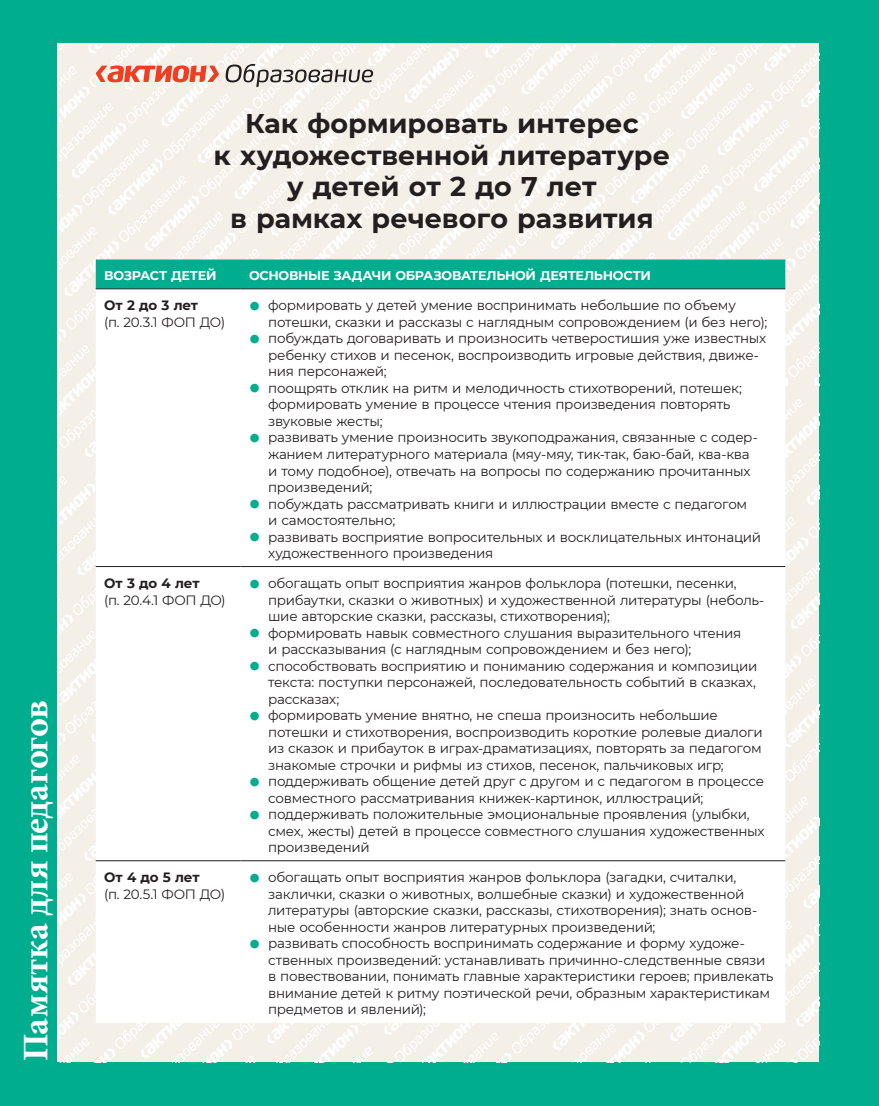
<style>
.page{position:relative;width:879px;height:1106px;background:#fff}
.page>*{position:absolute;margin:0;border:0;box-sizing:border-box;transform-origin:0 0}
._13PAMAYTKA-type{font:700 36px "Minion Pro";letter-spacing:-.01em;color:#fff}
._13PAMYATKA-header{font:700 27px/31.5px "Montserrat";letter-spacing:-.005em;color:#231f20;text-align:center}
._12TABL-txt{font:13.5px/16.5px "Montserrat";letter-spacing:-.02em;color:#231f20}
._12TABL-txt-2{font:700 13.5px "Montserrat";letter-spacing:-.015em;color:#231f20}
._12TABL-hroom{font:700 12.75px "Montserrat";letter-spacing:-.025em;color:#fff}
.s1{color:#00ad8e}
</style>
<div class="page">
<div style="left:0;top:0;width:850px;height:1106px;background:#00ad8e"></div>
<img style="left:57px;top:44px;width:762px;height:1018px">
<div style="left:850px;top:0;width:28px;height:1106px;background:#00ad8e"></div>
<svg style="left:96px;top:65px;width:123px;height:17px"></svg>
<svg style="left:225px;top:64px;width:148px;height:23px"></svg>
<svg style="left:96px;top:259px;width:688px;height:29px"></svg>
<div style="left:96px;top:289px;width:688px;height:733px;background:#fff"></div>
<hr style="left:96px;top:288px;width:144px;height:1px;background:#231f20">
<hr style="left:240px;top:288px;width:544px;height:1px;background:#231f20">
<hr style="left:96px;top:566px;width:144px;height:1px;background:#231f20">
<hr style="left:240px;top:566px;width:544px;height:1px;background:#231f20">
<hr style="left:96px;top:860px;width:144px;height:1px;background:#231f20">
<hr style="left:240px;top:860px;width:544px;height:1px;background:#231f20">
<p class="_13PAMAYTKA-type" style="left:11px;top:1061px;width:362px;rotate:-90deg">Памятка для педагогов</p>
<p class="_13PAMYATKA-header" style="left:213px;top:107px;width:458px">Как формировать интерес<br>к художественной литературе у детей от 2 до 7 лет<br>в рамках речевого развития</p>
<p class="_12TABL-hroom" style="left:104px;top:266px;width:114px">ВОЗРАСТ ДЕТЕЙ</p>
<p class="_12TABL-hroom" style="left:249px;top:266px;width:403px">ОСНОВНЫЕ ЗАДАЧИ ОБРАЗОВАТЕЛЬНОЙ ДЕЯТЕЛЬНОСТИ</p>
<p class="_12TABL-txt-2" style="left:104px;top:296px;width:95px">От 2 до 3 лет</p>
<p class="_12TABL-txt" style="left:104px;top:313px;width:122px">(п. 20.3.1 ФОП ДО)</p>
<p class="_12TABL-txt" style="left:268px;top:297px;width:500px;text-indent:-19px"><span class="s1">•</span> формировать у детей умение воспринимать небольшие по объему потешки, сказки и рассказы с наглядным сопровождением (и без него);</p>
<p class="_12TABL-txt" style="left:268px;top:330px;width:499px;text-indent:-19px"><span class="s1">•</span> побуждать договаривать и произносить четверостишия уже известных ребенку стихов и песенок, воспроизводить игровые действия, движе&shy;ния персонажей;</p>
<p class="_12TABL-txt" style="left:268px;top:379px;width:475px;text-indent:-19px"><span class="s1">•</span> поощрять отклик на ритм и мелодичность стихотворений, потешек; формировать умение в процессе чтения произведения повторять звуковые жесты;</p>
<p class="_12TABL-txt" style="left:268px;top:429px;width:491px;text-indent:-19px"><span class="s1">•</span> развивать умение произносить звукоподражания, связанные с содер&shy;жанием литературного материала (мяу-мяу, тик-так, баю-бай, ква-ква и тому подобное), отвечать на вопросы по содержанию прочитанных произведений;</p>
<p class="_12TABL-txt" style="left:268px;top:495px;width:480px;text-indent:-19px"><span class="s1">•</span> побуждать рассматривать книги и иллюстрации вместе с педагогом и самостоятельно;</p>
<p class="_12TABL-txt" style="left:268px;top:528px;width:494px;text-indent:-19px"><span class="s1">•</span> развивать восприятие вопросительных и восклицательных интонаций художественного произведения</p>
<p class="_12TABL-txt-2" style="left:104px;top:573px;width:97px">От 3 до 4 лет</p>
<p class="_12TABL-txt" style="left:104px;top:591px;width:123px">(п. 20.4.1 ФОП ДО)</p>
<p class="_12TABL-txt-2" style="left:104px;top:867px;width:97px">От 4 до 5 лет</p>
<p class="_12TABL-txt" style="left:104px;top:885px;width:122px">(п. 20.5.1 ФОП ДО)</p>
<p class="_12TABL-txt" style="left:268px;top:574px;width:497px;text-indent:-19px"><span class="s1">•</span> обогащать опыт восприятия жанров фольклора (потешки, песенки, прибаутки, сказки о животных) и художественной литературы (неболь&shy;шие авторские сказки, рассказы, стихотворения);</p>
<p class="_12TABL-txt" style="left:268px;top:624px;width:474px;text-indent:-19px"><span class="s1">•</span> формировать навык совместного слушания выразительного чтения и рассказывания (с наглядным сопровождением и без него);</p>
<p class="_12TABL-txt" style="left:268px;top:657px;width:490px;text-align:justify;text-indent:-19px"><span class="s1">•</span> способствовать восприятию и пониманию содержания и композиции текста: поступки персонажей, последовательность событий в сказках, рассказах;</p>
<p class="_12TABL-txt" style="left:268px;top:706px;width:495px;text-indent:-19px"><span class="s1">•</span> формировать умение внятно, не спеша произносить небольшие потешки и стихотворения, воспроизводить короткие ролевые диалоги из сказок и прибауток в играх-драматизациях, повторять за педагогом знакомые строчки и рифмы из стихов, песенок, пальчиковых игр;</p>
<p class="_12TABL-txt" style="left:268px;top:772px;width:497px;text-indent:-19px"><span class="s1">•</span> поддерживать общение детей друг с другом и с педагогом в процессе совместного рассматривания книжек-картинок, иллюстраций;</p>
<p class="_12TABL-txt" style="left:268px;top:805px;width:498px;text-indent:-19px"><span class="s1">•</span> поддерживать положительные эмоциональные проявления (улыбки, смех, жесты) детей в процессе совместного слушания художественных произведений</p>
<p class="_12TABL-txt" style="left:268px;top:868px;width:490px;text-indent:-19px"><span class="s1">•</span> обогащать опыт восприятия жанров фольклора (загадки, считалки, заклички, сказки о животных, волшебные сказки) и художественной литературы (авторские сказки, рассказы, стихотворения); знать основ&shy;ные особенности жанров литературных произведений;</p>
<p class="_12TABL-txt" style="left:268px;top:934px;width:506px;text-indent:-19px"><span class="s1">•</span> развивать способность воспринимать содержание и форму художе&shy;ственных произведений: устанавливать причинно-следственные связи в повествовании, понимать главные характеристики героев; привлекать внимание детей к ритму поэтической речи, образным характеристикам предметов и явлений);</p>
</div>
